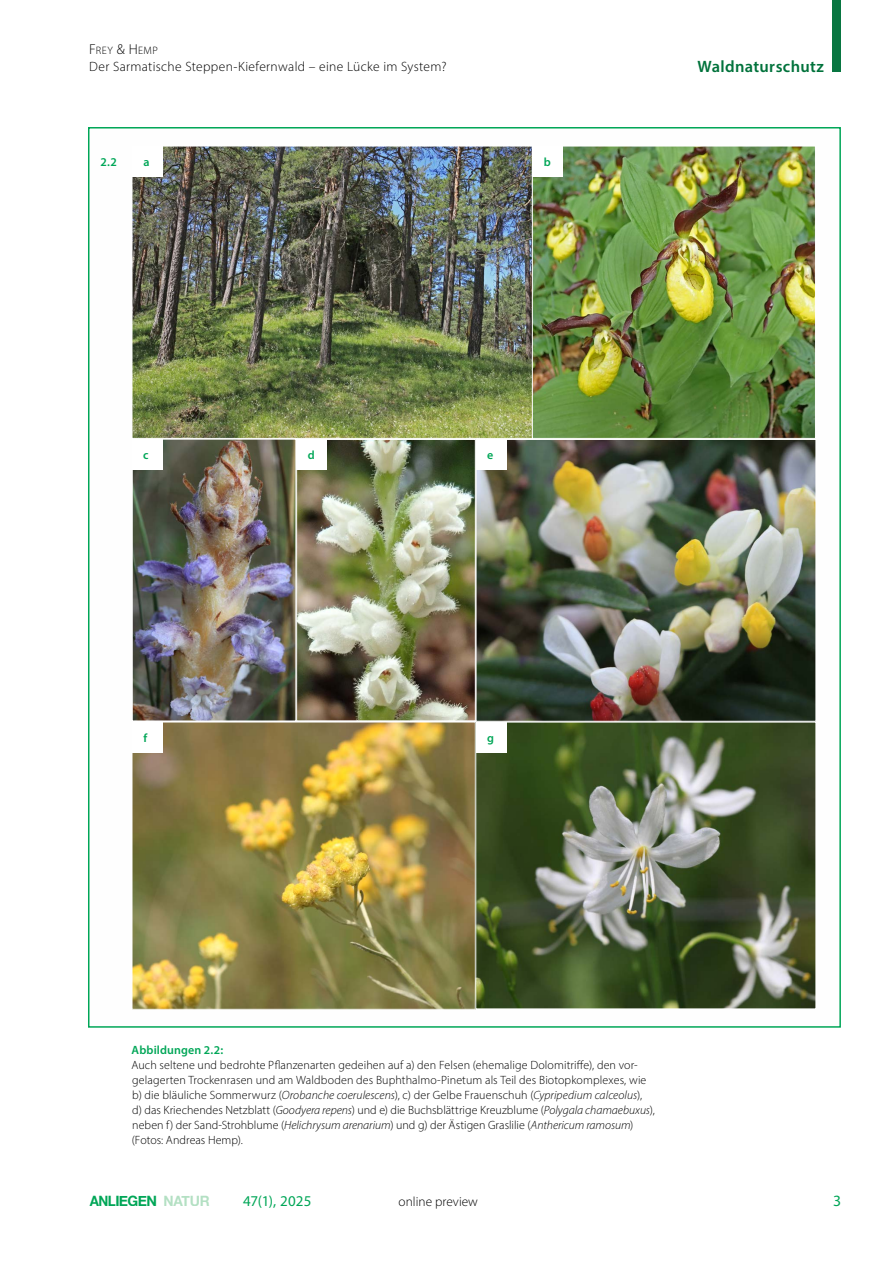
<style>
.page{position:relative;width:893px;height:1263px;background:#fff}
.page>*{position:absolute;margin:0;border:0;box-sizing:border-box;transform-origin:0 0}
.t1{font:600 16.5px "Myriad Pro";letter-spacing:.02em;color:#00723b}
.t2{font:15.75px "Myriad Pro";color:#00a657}
.t3{font:15px "Myriad Pro";letter-spacing:.005em;color:#00a657}
.t4{font:700 14.25px "Helvetica Neue";letter-spacing:-.035em;color:#00a657;scale:.94 1}
.t5{font:300 13.5px "Myriad Pro";letter-spacing:.025em;color:#000}
.t6{font:300 13.35px "Myriad Pro";color:#000}
.Bildlegende_linksbündig{font:300 12px/15px "Myriad Pro";letter-spacing:.005em;color:#000}
.Bildlegende_Headline_linksbündig{font:600 12px "Myriad Pro";letter-spacing:.01em;color:#00a657}
.t7{font:300 10.8px "Myriad Pro";letter-spacing:.04em;color:#000}
.s1{font-size:14.4px}
.s2{font-style:italic}
.s3{color:rgb(104 193 135/.5)}
</style>
<div class="page">
<div style="left:833px;top:0;width:8px;height:71px;background:#087641"></div>
<img style="left:134px;top:148px;width:680px;height:860px">
<div style="left:132px;top:439px;width:164px;height:282px;border:1px solid #fff"></div>
<div style="left:532px;top:146px;width:284px;height:293px;border:1px solid #fff"></div>
<div style="left:296px;top:439px;width:180px;height:282px;border:1px solid #fff"></div>
<div style="left:476px;top:439px;width:340px;height:283px;border:1px solid #fff"></div>
<div style="left:132px;top:722px;width:344px;height:288px;border:1px solid #fff"></div>
<div style="left:132px;top:146px;width:31px;height:31px;background:#fff"></div>
<div style="left:533px;top:146px;width:30px;height:31px;background:#fff"></div>
<div style="left:132px;top:439px;width:30px;height:30px;background:#fff"></div>
<div style="left:132px;top:722px;width:30px;height:30px;background:#fff"></div>
<div style="left:297px;top:439px;width:30px;height:30px;background:#fff"></div>
<div style="left:476px;top:722px;width:30px;height:30px;background:#fff"></div>
<div style="left:476px;top:439px;width:30px;height:31px;background:#fff"></div>
<p class="t7" style="left:89px;top:44px;width:70px"><span class="s1">F</span>REY <span class="s1">&amp; H</span>EMP</p>
<p class="t5" style="left:89px;top:58px;width:359px">Der Sarmatische Steppen-Kiefernwald – eine Lücke im System?</p>
<h1 class="t1" style="left:697px;top:55px;width:128px">Waldnaturschutz</h1>
<p class="Bildlegende_Headline_linksbündig" style="left:100px;top:154px;width:18px">2.2</p>
<p class="Bildlegende_Headline_linksbündig" style="left:143px;top:154px;width:8px">a</p>
<p class="Bildlegende_Headline_linksbündig" style="left:544px;top:154px;width:9px">b</p>
<p class="Bildlegende_Headline_linksbündig" style="left:143px;top:447px;width:7px">c</p>
<p class="Bildlegende_Headline_linksbündig" style="left:143px;top:730px;width:5px">f</p>
<p class="Bildlegende_Headline_linksbündig" style="left:308px;top:447px;width:8px">d</p>
<p class="Bildlegende_Headline_linksbündig" style="left:487px;top:448px;width:8px">e</p>
<p class="Bildlegende_Headline_linksbündig" style="left:487px;top:730px;width:8px">g</p>
<p class="Bildlegende_Headline_linksbündig" style="left:132px;top:1042px;width:93px">Abbildungen 2.2:</p>
<p class="Bildlegende_linksbündig" style="left:131px;top:1057px;width:525px">Auch seltene und bedrohte Pflanzenarten gedeihen auf a) den Felsen (ehemalige Dolomitriffe), den vor&shy;gelagerten Trockenrasen und am Waldboden des Buphthalmo-Pinetum als Teil des Biotopkomplexes, wie b) die bläuliche Sommerwurz (<span class="s2">Orobanche coerulescens</span>), c) der Gelbe Frauenschuh (<span class="s2">Cypripedium calceolus</span>),<br>d) das Kriechendes Netzblatt (<span class="s2">Goodyera repens</span>) und e) die Buchsblättrige Kreuzblume (<span class="s2">Polygala chamaebuxus</span>), neben f) der Sand-Strohblume (<span class="s2">Helichrysum arenarium</span>) und g) der Ästigen Graslilie (<span class="s2">Anthericum ramosum</span>) (Fotos: Andreas Hemp).</p>
<p class="t4" style="left:90px;top:1189px;width:129px">ANLIEGEN <span class="s3">NATUR</span></p>
<p class="t6" style="left:399px;top:1193px;width:81px">online preview</p>
<p class="t3" style="left:243px;top:1191px;width:70px">47(1), 2025</p>
<h2 class="t2" style="left:833px;top:1191px;width:10px">3</h2>
</div>
